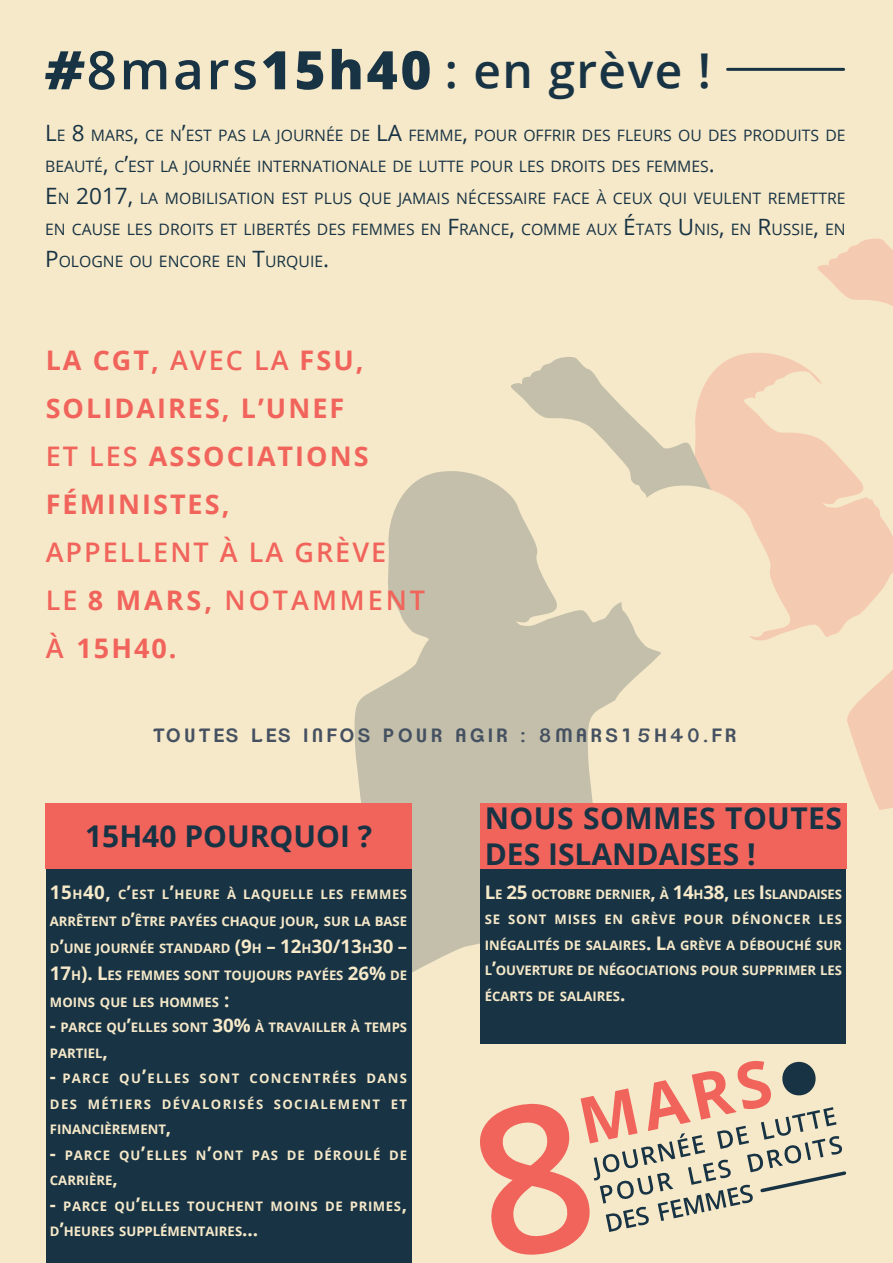
<style>
.page{position:relative;width:893px;height:1263px;background:#f6e9c9}
.page>*{position:absolute;margin:0;border:0;box-sizing:border-box;transform-origin:0 0}
.t1{font:600 48px "Open Sans";letter-spacing:.03em;color:#183344}
.t2{font:700 30px/36px "Open Sans";color:#183344}
.t3{font:700 27px/48px "Open Sans";letter-spacing:.075em;color:#f1645c}
.t4{font:600 27px/48px "Open Sans";letter-spacing:.075em;color:#f1645c}
.t5{font:600 18.75px "Clemente P Dak";letter-spacing:.2em;color:#455161}
.t6{font:15.75px/31.5px "Open Sans";color:#183344}
.t7{font:700 13.2px/25.5px "Open Sans";color:#f6e9c9;text-align:justify}
.t8{font:700 13.2px/25.5px "Open Sans";letter-spacing:.045em;color:#f6e9c9}
.t9{font:700 13.2px/25.5px "Open Sans";letter-spacing:.075em;color:#f6e9c9}
.s1{font-size:22.5px}
.s2{font-weight:600}
.s3{font-weight:700}
.s4{font-size:18.75px}
</style>
<div class="page">
<svg style="left:737px;top:238px;width:156px;height:133px"></svg>
<svg style="left:354px;top:356px;width:383px;height:618px;fill:#c3bfaa"></svg>
<svg style="left:587px;top:371px;width:306px;height:498px"></svg>
<div style="left:480px;top:868px;width:366px;height:176px;background:#183344"></div>
<div style="left:480px;top:802px;width:366px;height:66px;background:#f1645c"></div>
<svg style="left:480px;top:1061px;width:367px;height:194px"></svg>
<hr style="left:728px;top:68px;width:116px;height:3px;background:#183344">
<div style="left:46px;top:868px;width:365px;height:395px;background:#183344"></div>
<div style="left:45px;top:802px;width:366px;height:66px;background:#f1645c"></div>
<svg style="left:45px;top:51px;width:70px;height:39px"></svg>
<svg style="left:124px;top:60px;width:42px;height:29px"></svg>
<svg style="left:175px;top:60px;width:25px;height:30px"></svg>
<svg style="left:211px;top:60px;width:18px;height:29px"></svg>
<svg style="left:235px;top:60px;width:21px;height:30px"></svg>
<svg style="left:263px;top:51px;width:22px;height:38px"></svg>
<svg style="left:297px;top:51px;width:26px;height:39px"></svg>
<svg style="left:332px;top:49px;width:29px;height:40px"></svg>
<svg style="left:367px;top:51px;width:63px;height:39px"></svg>
<p class="t1" style="left:445px;top:37px;width:268px">: en grève !</p>
<p class="t6" style="left:45px;top:119px;width:802px"><span class="s1">L</span>E <span class="s1">8</span> MARS<span class="s1">,</span> CE N<span class="s1">’</span>EST PAS LA JOURNÉE DE <span class="s1">LA</span> FEMME<span class="s1">,</span> POUR OFFRIR DES FLEURS OU DES PRODUITS DE<br>BEAUTÉ<span class="s1">,</span> C<span class="s1">’</span>EST LA JOURNÉE INTERNATIONALE DE LUTTE POUR LES DROITS DES FEMMES<span class="s1">.</span></p>
<p class="t6" style="left:45px;top:182px;width:802px;text-align:justify"><span class="s1">E</span> N <span class="s1">2017,</span> LA MOBILISATION EST PLUS QUE JAMAIS NÉCESSAIRE FACE À CEUX QUI VEULENT REMETTRE EN CAUSE LES DROITS ET LIBERTÉS DES FEMMES EN <span class="s1">F</span>RANCE<span class="s1">,</span> COMME AUX <span class="s1">É</span>TATS <span class="s1">U</span> NIS<span class="s1">,</span> EN <span class="s1">R</span>USSIE<span class="s1">,</span> EN <span class="s1">P</span>OLOGNE OU ENCORE EN <span class="s1">T</span>URQUIE<span class="s1">.</span></p>
<p class="t3" style="left:46px;top:335px;width:324px">LA CGT, <span class="s2">AVEC LA</span> FSU,<br>SOLIDAIRES, L’UNEF<br><span class="s2">ET LES</span> ASSOCIATIONS<br>FÉMINISTES,</p>
<p class="t4" style="left:46px;top:527px;width:381px">APPELLENT À LA GRÈVE<br>LE <span class="s3">8 MARS,</span> NOTAMMENT<br>À <span class="s3">15H40.</span></p>
<p class="t5" style="left:154px;top:724px;width:584px">TOUTES LES INFOS POUR AGIR : 8MARS15H40.FR</p>
<p class="t2" style="left:85px;top:817px;width:288px">15H40 POURQUOI ?</p>
<p class="t7" style="left:50px;top:880px;width:359px;line-height:27px"><span class="s4">15</span>H<span class="s4">40,</span> C<span class="s4">’</span>EST L<span class="s4">’</span>HEURE À LAQUELLE LES FEMMES ARRÊTENT D<span class="s4">’</span>ÊTRE PAYÉES CHAQUE JOUR<span class="s4">,</span> SUR LA BASE D<span class="s4">’</span>UNE JOURNÉE STANDARD <span class="s4">(9</span>H <span class="s4">– 12</span>H<span class="s4">30/13</span>H<span class="s4">30 – 17</span>H<span class="s4">). L</span>ES FEMMES SONT TOUJOURS PAYÉES <span class="s4">26%</span> DE MOINS QUE LES HOMMES <span class="s4">:</span></p>
<p class="t7" style="left:50px;top:1014px;width:359px"><span class="s4">-</span> PARCE QU<span class="s4">’</span>ELLES SONT <span class="s4">30%</span> À TRAVAILLER À TEMPS<br>PARTIEL<span class="s4">,</span></p>
<p class="t7" style="left:50px;top:1065px;width:359px"><span class="s4">-</span> PARCE QU<span class="s4">’</span>ELLES SONT CONCENTRÉES DANS DES MÉTIERS DÉVALORISÉS SOCIALEMENT ET FINANCIÈREMENT<span class="s4">,</span></p>
<p class="t9" style="left:50px;top:1142px;width:359px"><span class="s4">-</span> PARCE QU<span class="s4">’</span>ELLES N<span class="s4">’</span>ONT PAS DE DÉROULÉ DE<br>CARRIÈRE<span class="s4">,</span></p>
<p class="t8" style="left:50px;top:1193px;width:359px"><span class="s4">-</span> PARCE QU<span class="s4">’</span>ELLES TOUCHENT MOINS DE PRIMES<span class="s4">,<br></span>D<span class="s4">’</span>HEURES SUPPLÉMENTAIRES<span class="s4">…</span></p>
<p class="t2" style="left:485px;top:799px;width:359px">NOUS SOMMES TOUTES<br>DES ISLANDAISES !</p>
<p class="t7" style="left:485px;top:881px;width:359px"><span class="s4">L</span>E <span class="s4">25</span> OCTOBRE DERNIER<span class="s4">,</span> À <span class="s4">14</span>H<span class="s4">38,</span> LES <span class="s4">I</span> SLANDAISES SE SONT MISES EN GRÈVE POUR DÉNONCER LES INÉGALITÉS DE SALAIRES<span class="s4">. L</span>A GRÈVE A DÉBOUCHÉ SUR L<span class="s4">’</span>OUVERTURE DE NÉGOCIATIONS POUR SUPPRIMER LES ÉCARTS DE SALAIRES<span class="s4">.</span></p>
</div>
